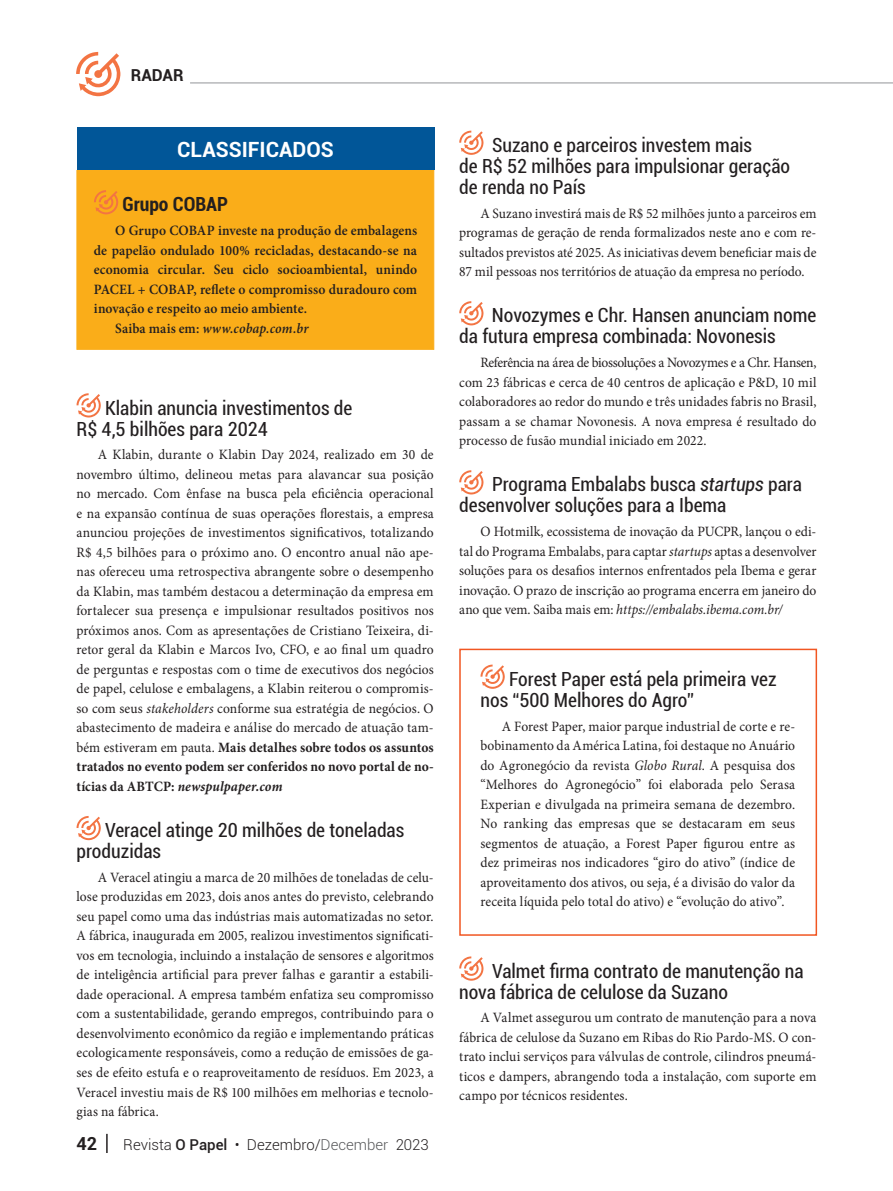
<style>
.page{position:relative;width:893px;height:1191px;background:#fff}
.page>*{position:absolute;margin:0;border:0;box-sizing:border-box;transform-origin:0 0}
.t1{font:700 21px "Roboto";color:#fff}
.t2{font:condensed 19.5px/21px "Roboto";color:#231f20}
.t3{font:700 condensed 19.5px "Roboto";color:#231f20}
.t4{font:700 18px "Roboto";color:#231f20}
.t5{font:700 16.5px "Roboto";color:#231f20}
.t6{font:300 15px "Roboto";color:#231f20}
.t7{font:14.25px/19.5px "Minion Pro";letter-spacing:.005em;color:#231f20;text-align:justify;scale:.95 1}
.t8{font:600 14.25px "Minion Pro";letter-spacing:.005em;color:#231f20;scale:.95 1}
.t9{font:italic 600 14.25px "Minion Pro";letter-spacing:.01em;color:#231f20;scale:.95 1}
.s1{font-style:normal}
.s2{font-style:italic}
.s3{font-weight:700}
.s4{font-weight:700;font-style:italic}
.s5{font-weight:500}
.s6{color:#57585a}
</style>
<div class="page">
<hr style="left:190px;top:83px;width:703px;height:1px;background:#939598">
<svg style="left:76px;top:52px;width:44px;height:44px"></svg>
<hr style="left:106px;top:1133px;width:2px;height:20px;background:#231f20">
<div style="left:77px;top:170px;width:357px;height:180px;background:#faad19;border:1px solid #faad19"></div>
<svg style="left:459px;top:131px;width:24px;height:24px"></svg>
<svg style="left:459px;top:301px;width:24px;height:24px"></svg>
<svg style="left:459px;top:470px;width:24px;height:24px"></svg>
<svg style="left:480px;top:664px;width:25px;height:25px"></svg>
<svg style="left:459px;top:956px;width:24px;height:24px"></svg>
<svg style="left:77px;top:393px;width:24px;height:24px"></svg>
<svg style="left:77px;top:816px;width:24px;height:24px"></svg>
<div style="left:459px;top:648px;width:358px;height:287px;border:2px solid #f15622"></div>
<svg style="left:94px;top:190px;width:24px;height:24px"></svg>
<div style="left:77px;top:128px;width:357px;height:42px;background:#015698"></div>
<p class="t5" style="left:131px;top:63px;width:54px">RADAR</p>
<h1 class="t1" style="left:177px;top:134px;width:158px">CLASSIFICADOS</h1>
<h2 class="t3" style="left:122px;top:191px;width:107px">Grupo COBAP</h2>
<p class="t8" style="left:115px;top:221px;width:319px">O Grupo COBAP investe na produção de embalagens</p>
<p class="t8" style="left:94px;top:240px;width:342px">de papelão ondulado 100% recicladas, destacando-se na</p>
<p class="t8" style="left:94px;top:260px;width:342px">economia circular. Seu ciclo socioambiental, unindo</p>
<p class="t8" style="left:94px;top:279px;width:342px">PACEL + COBAP, reflete o compromisso duradouro com</p>
<p class="t8" style="left:94px;top:299px;width:226px">inovação e respeito ao meio ambiente.</p>
<p class="t9" style="left:115px;top:318px;width:205px"><span class="s1">Saiba mais em:</span> www.cobap.com.br</p>
<h2 class="t2" style="left:77px;top:396px;width:277px;text-indent:29px">Klabin anuncia investimentos de<br>R$ 4,5 bilhões para 2024</h2>
<p class="t7" style="left:77px;top:445px;width:378px;text-indent:21px">A Klabin, durante o Klabin Day 2024, realizado em 30 de novembro último, delineou metas para alavancar sua posição no mercado. Com ênfase na busca pela eficiência operacional e na expansão contínua de suas operações florestais, a empresa anunciou projeções de investimentos significativos, totalizando R$ 4,5 bilhões para o próximo ano. O encontro anual não ape&shy;nas ofereceu uma retrospectiva abrangente sobre o desempenho da Klabin, mas também destacou a determinação da empresa em fortalecer sua presença e impulsionar resultados positivos nos próximos anos. Com as apresentações de Cristiano Teixeira, di&shy;retor geral da Klabin e Marcos Ivo, CFO, e ao final um quadro de perguntas e respostas com o time de executivos dos negócios de papel, celulose e embalagens, a Klabin reiterou o compromis&shy;so com seus <span class="s2">stakeholders</span> conforme sua estratégia de negócios. O abastecimento de madeira e análise do mercado de atuação tam&shy;bém estiveram em pauta. <span class="s3">Mais detalhes sobre todos os assuntos tratados no evento podem ser conferidos no novo portal de no&shy;tícias da ABTCP:</span> <span class="s4">newspulpaper.com</span></p>
<h2 class="t2" style="left:77px;top:819px;width:329px;text-indent:29px">Veracel atinge 20 milhões de toneladas produzidas</h2>
<p class="t7" style="left:77px;top:867px;width:377px;text-indent:21px">A Veracel atingiu a marca de 20 milhões de toneladas de celu&shy;lose produzidas em 2023, dois anos antes do previsto, celebrando seu papel como uma das indústrias mais automatizadas no setor.<br>A fábrica, inaugurada em 2005, realizou investimentos significati&shy;vos em tecnologia, incluindo a instalação de sensores e algoritmos de inteligência artificial para prever falhas e garantir a estabili&shy;dade operacional. A empresa também enfatiza seu compromisso com a sustentabilidade, gerando empregos, contribuindo para o desenvolvimento econômico da região e implementando práticas ecologicamente responsáveis, como a redução de emissões de ga&shy;ses de efeito estufa e o reaproveitamento de resíduos. Em 2023, a Veracel investiu mais de R$ 100 milhões em melhorias e tecnolo&shy;gias na fábrica.</p>
<p class="t4" style="left:77px;top:1130px;width:22px">42</p>
<p class="t6" style="left:123px;top:1133px;width:307px">Revista <span class="s5">O Papel</span> • Dezembro/<span class="s6">December</span> 2023</p>
<h2 class="t2" style="left:459px;top:134px;width:332px;text-indent:33px">Suzano e parceiros investem mais<br>de R$ 52 milhões para impulsionar geração de renda no País</h2>
<p class="t7" style="left:459px;top:203px;width:377px;text-indent:21px">A Suzano investirá mais de R$ 52 milhões junto a parceiros em programas de geração de renda formalizados neste ano e com re&shy;sultados previstos até 2025. As iniciativas devem beneficiar mais de 87 mil pessoas nos territórios de atuação da empresa no período.</p>
<h2 class="t2" style="left:459px;top:304px;width:359px;text-indent:33px">Novozymes e Chr. Hansen anunciam nome da futura empresa combinada: Novonesis</h2>
<p class="t7" style="left:459px;top:353px;width:378px;text-indent:21px">Referência na área de biossoluções a Novozymes e a Chr. Hansen, com 23 fábricas e cerca de 40 centros de aplicação e P&amp;D, 10 mil colaboradores ao redor do mundo e três unidades fabris no Brasil, passam a se chamar Novonesis. A nova empresa é resultado do processo de fusão mundial iniciado em 2022.</p>
<h2 class="t2" style="left:459px;top:473px;width:344px;text-indent:33px">Programa Embalabs busca <span class="s2">startups</span> para desenvolver soluções para a Ibema</h2>
<p class="t7" style="left:459px;top:522px;width:377px;text-indent:21px">O Hotmilk, ecossistema de inovação da PUCPR, lançou o edi&shy;tal do Programa Embalabs, para captar <span class="s2">startups</span> aptas a desenvolver soluções para os desafios internos enfrentados pela Ibema e gerar inovação. O prazo de inscrição ao programa encerra em janeiro do ano que vem. Saiba mais em: <span class="s2">https://embalabs.ibema.com.br/</span></p>
<h2 class="t2" style="left:480px;top:667px;width:298px;text-indent:29px">Forest Paper está pela primeira vez nos “500 Melhores do Agro”</h2>
<p class="t7" style="left:480px;top:716px;width:333px;text-indent:21px">A Forest Paper, maior parque industrial de corte e re&shy;bobinamento da América Latina, foi destaque no Anuário do Agronegócio da revista <span class="s2">Globo Rural</span>. A pesquisa dos “Melhores do Agronegócio” foi elaborada pelo Serasa Experian e divulgada na primeira semana de dezembro.<br>No ranking das empresas que se destacaram em seus segmentos de atuação, a Forest Paper figurou entre as dez primeiras nos indicadores “giro do ativo” (índice de aproveitamento dos ativos, ou seja, é a divisão do valor da receita líquida pelo total do ativo) e “evolução do ativo”.</p>
<h2 class="t2" style="left:459px;top:959px;width:346px;text-indent:33px">Valmet firma contrato de manutenção na nova fábrica de celulose da Suzano</h2>
<p class="t7" style="left:459px;top:1008px;width:377px;text-indent:21px">A Valmet assegurou um contrato de manutenção para a nova fábrica de celulose da Suzano em Ribas do Rio Pardo-MS. O con&shy;trato inclui serviços para válvulas de controle, cilindros pneumá&shy;ticos e dampers, abrangendo toda a instalação, com suporte em campo por técnicos residentes.</p>
</div>
